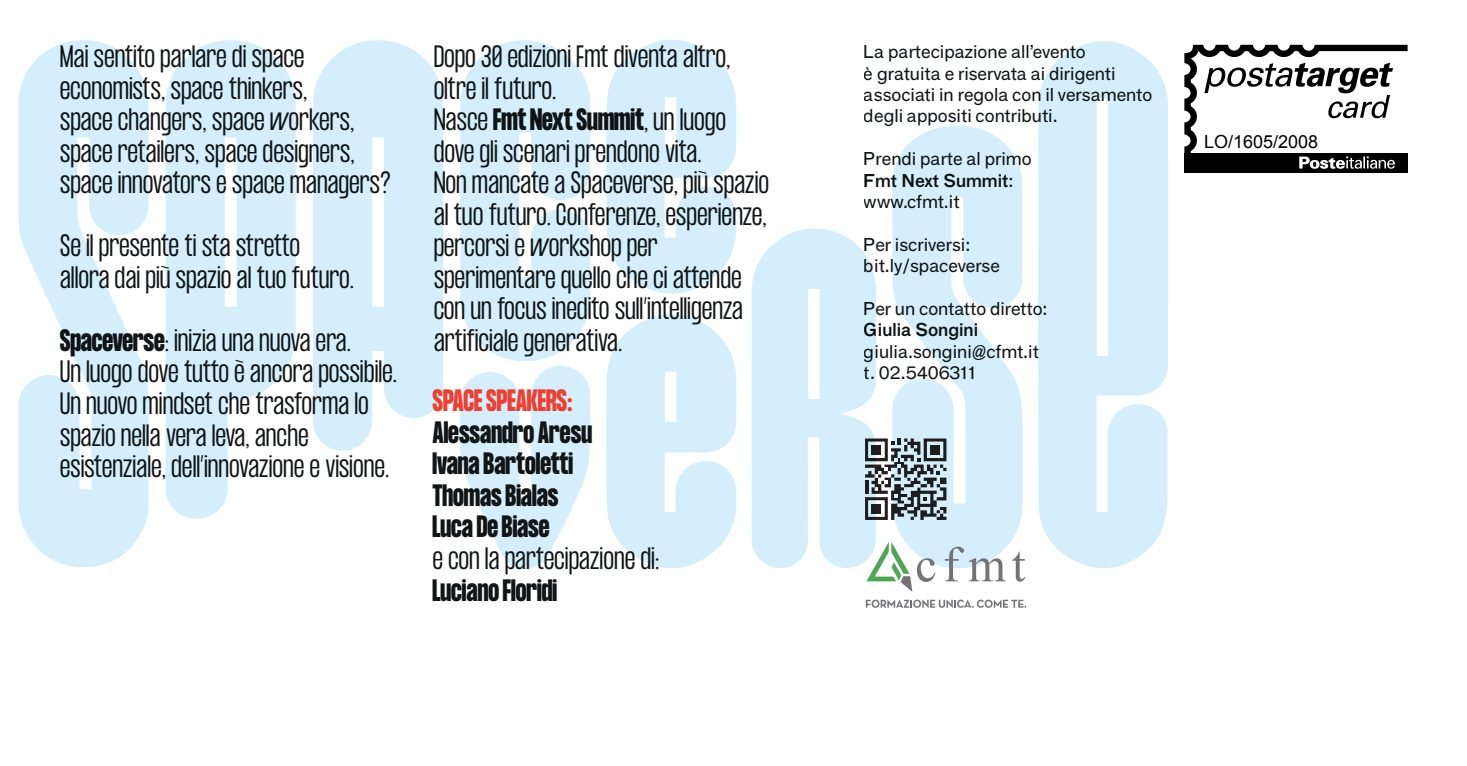
<style>
.page{position:relative;width:1467px;height:766px;background:#fff}
.page>*{position:absolute;margin:0;border:0;box-sizing:border-box;transform-origin:0 0}
.t1{font:300 27px/31.5px "Formula Condensed";letter-spacing:-.01em;color:#121516}
.t2{font:700 27px/31.5px "Formula Condensed";color:#121516}
.t3{font:700 27px "Formula Condensed";color:#ee3f33}
.t4{font:18px/21.4px "F Grotesk";color:#101315}
.t5{font:18px "F Grotesk Demi";color:#101315}
.t6{font:18px "Arial";color:#000001}
.s1{font-weight:700}
.s2{font-family:"F Grotesk"}
</style>
<div class="page">
<svg style="left:606px;top:40px;width:131px;height:254px"></svg>
<svg style="left:166px;top:40px;width:130px;height:478px;fill:#d4effb"></svg>
<svg style="left:18px;top:40px;width:130px;height:527px;fill:#d4effb"></svg>
<svg style="left:460px;top:40px;width:131px;height:529px"></svg>
<svg style="left:606px;top:314px;width:131px;height:254px"></svg>
<svg style="left:1038px;top:41px;width:130px;height:527px;background:#d9f1fb"></svg>
<svg style="left:313px;top:40px;width:130px;height:410px;background:#daf1fb"></svg>
<svg style="left:892px;top:126px;width:131px;height:421px;fill:#d4effb"></svg>
<div style="left:1184px;top:152px;width:224px;height:20px;background:#000001"></div>
<svg style="left:1184px;top:45px;width:224px;height:124px"></svg>
<svg style="left:1012px;top:551px;width:13px;height:30px"></svg>
<svg style="left:866px;top:599px;width:160px;height:8px"></svg>
<svg style="left:751px;top:228px;width:255px;height:363px"></svg>
<div style="left:872px;top:445px;width:9px;height:9px;background:#231f20"></div>
<div style="left:930px;top:445px;width:10px;height:9px;background:#231f20"></div>
<div style="left:872px;top:503px;width:9px;height:10px;background:#231f20"></div>
<p class="t1" style="left:60px;top:42px;width:333px">Mai sentito parlare di space economists, space thinkers,<br>space changers, space workers, space retailers, space designers, space innovators e space managers?</p>
<p class="t1" style="left:60px;top:231px;width:296px">Se il presente ti sta stretto allora dai più spazio al tuo futuro.</p>
<p class="t1" style="left:60px;top:326px;width:339px"><span class="s1">Spaceverse</span>: inizia una nuova era.<br>Un luogo dove tutto è ancora possibile.<br>Un nuovo mindset che trasforma lo spazio nella vera leva, anche esistenziale, dell’innovazione e visione.</p>
<p class="t1" style="left:433px;top:42px;width:337px">Dopo 30 edizioni Fmt diventa altro, oltre il futuro.<br>Nasce <span class="s1">Fmt Next Summit</span>, un luogo dove gli scenari prendono vita.<br>Non mancate a Spaceverse, più spazio al tuo futuro. Conferenze, esperienze, percorsi e workshop per sperimentare quello che ci attende con un focus inedito sull’intelligenza artificiale generativa.</p>
<p class="t4" style="left:864px;top:40px;width:290px">La partecipazione all’evento<br>è gratuita e riservata ai dirigenti associati in regola con il versamento degli appositi contributi.</p>
<p class="t4" style="left:864px;top:147px;width:169px">Prendi parte al primo</p>
<p class="t5" style="left:864px;top:167px;width:151px">Fmt Next Summit<span class="s2">:</span></p>
<p class="t4" style="left:864px;top:189px;width:97px">www.cfmt.it</p>
<p class="t4" style="left:864px;top:232px;width:138px">Per iscriversi: bit.ly/spaceverse</p>
<p class="t4" style="left:864px;top:296px;width:185px">Per un contatto diretto:</p>
<p class="t5" style="left:864px;top:316px;width:116px">Giulia Songini</p>
<p class="t4" style="left:864px;top:339px;width:177px">giulia.songini@cfmt.it t. 02.5406311</p>
<p class="t3" style="left:432px;top:384px;width:141px">SPACE SPEAKERS:</p>
<p class="t2" style="left:432px;top:417px;width:161px">Alessandro Aresu<br>Ivana Bartoletti<br>Thomas Bialas<br>Luca De Biase</p>
<p class="t1" style="left:432px;top:543px;width:228px">e con la partecipazione di:</p>
<p class="t2" style="left:432px;top:575px;width:126px">Luciano Floridi</p>
<p class="t6" style="left:1204px;top:129px;width:116px">LO/1605/2008</p>
</div>
